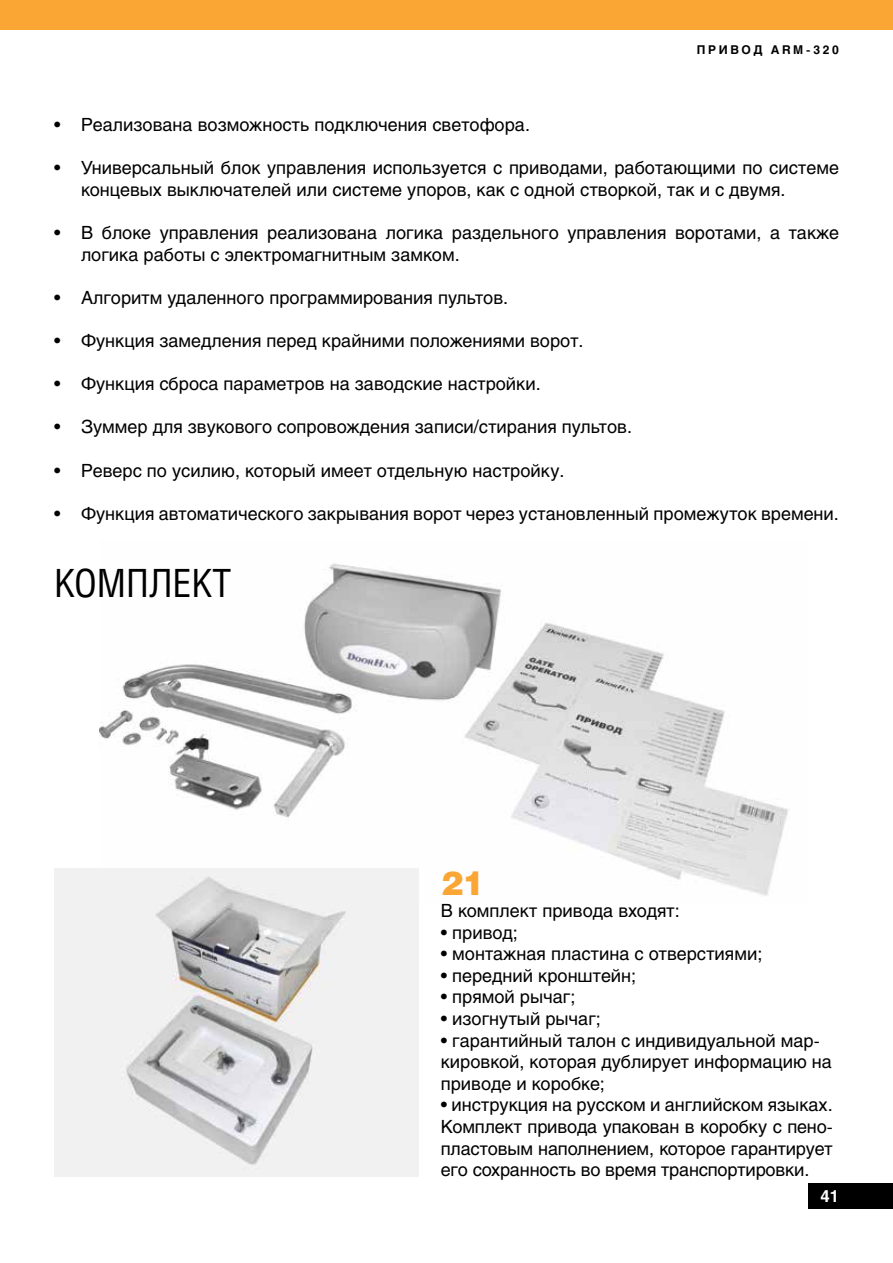
<style>
.page{position:relative;width:893px;height:1263px;background:#fff}
.page>*{position:absolute;margin:0;border:0;box-sizing:border-box;transform-origin:0 0}
.t1{font:39px "Helios Cond";color:#000}
.t2{font:900 33px "Helios";color:#faa634}
.t3{font:18px/21.6px "Helios";color:#000}
.t4{font:700 16.5px "Helios";color:#fff}
.t5{font:700 12px "Helios";letter-spacing:.22em;color:#000}
</style>
<div class="page">
<div style="left:808px;top:1183px;width:85px;height:26px;background:#000"></div>
<div style="left:0;top:0;width:893px;height:30px;background:#faa634"></div>
<img style="left:99px;top:563px;width:690px;height:342px">
<img style="left:54px;top:868px;width:364px;height:308px">
<p class="t5" style="left:697px;top:43px;width:144px">Привод ARM-320</p>
<p class="t3" style="left:54px;top:114px;width:477px">• Реализована возможность подключения светофора.</p>
<p class="t3" style="left:81px;top:157px;width:759px;text-indent:-27px">• Универсальный блок управления используется с приводами, работающими по системе концевых выключателей или системе упоров, как с одной створкой, так и с двумя.</p>
<p class="t3" style="left:81px;top:222px;width:759px;text-indent:-27px">• В блоке управления реализована логика раздельного управления воротами, а также логика работы с электромагнитным замком.</p>
<p class="t3" style="left:54px;top:286px;width:456px">• Алгоритм удаленного программирования пультов.</p>
<p class="t3" style="left:54px;top:330px;width:531px">• Функция замедления перед крайними положениями ворот.</p>
<p class="t3" style="left:54px;top:373px;width:488px">• Функция сброса параметров на заводские настройки.</p>
<p class="t3" style="left:54px;top:416px;width:580px">• Зуммер для звукового сопровождения записи/стирания пультов.</p>
<p class="t3" style="left:54px;top:459px;width:512px">• Реверс по усилию, который имеет отдельную настройку.</p>
<p class="t3" style="left:54px;top:502px;width:786px">• Функция автоматического закрывания ворот через установленный промежуток времени.</p>
<h1 class="t1" style="left:54px;top:559px;width:179px">Комплект</h1>
<h2 class="t2" style="left:441px;top:863px;width:46px">21</h2>
<p class="t3" style="left:441px;top:899px;width:240px">В комплект привода входят:</p>
<p class="t3" style="left:441px;top:921px;width:79px">• привод;</p>
<p class="t3" style="left:441px;top:943px;width:323px">• монтажная пластина с отверстиями;</p>
<p class="t3" style="left:441px;top:964px;width:197px">• передний кронштейн;</p>
<p class="t3" style="left:441px;top:986px;width:136px">• прямой рычаг;</p>
<p class="t3" style="left:441px;top:1007px;width:162px">• изогнутый рычаг;</p>
<p class="t3" style="left:441px;top:1029px;width:393px">• гарантийный талон с индивидуальной мар&shy;кировкой, которая дублирует информацию на приводе и коробке;</p>
<p class="t3" style="left:441px;top:1094px;width:393px;text-align:justify">• инструкция на русском и английском языках.<br>Комплект привода упакован в коробку с пено&shy;пластовым наполнением, которое гарантирует его сохранность во время транспортировки.</p>
<p class="t4" style="left:820px;top:1187px;width:20px">41</p>
</div>
